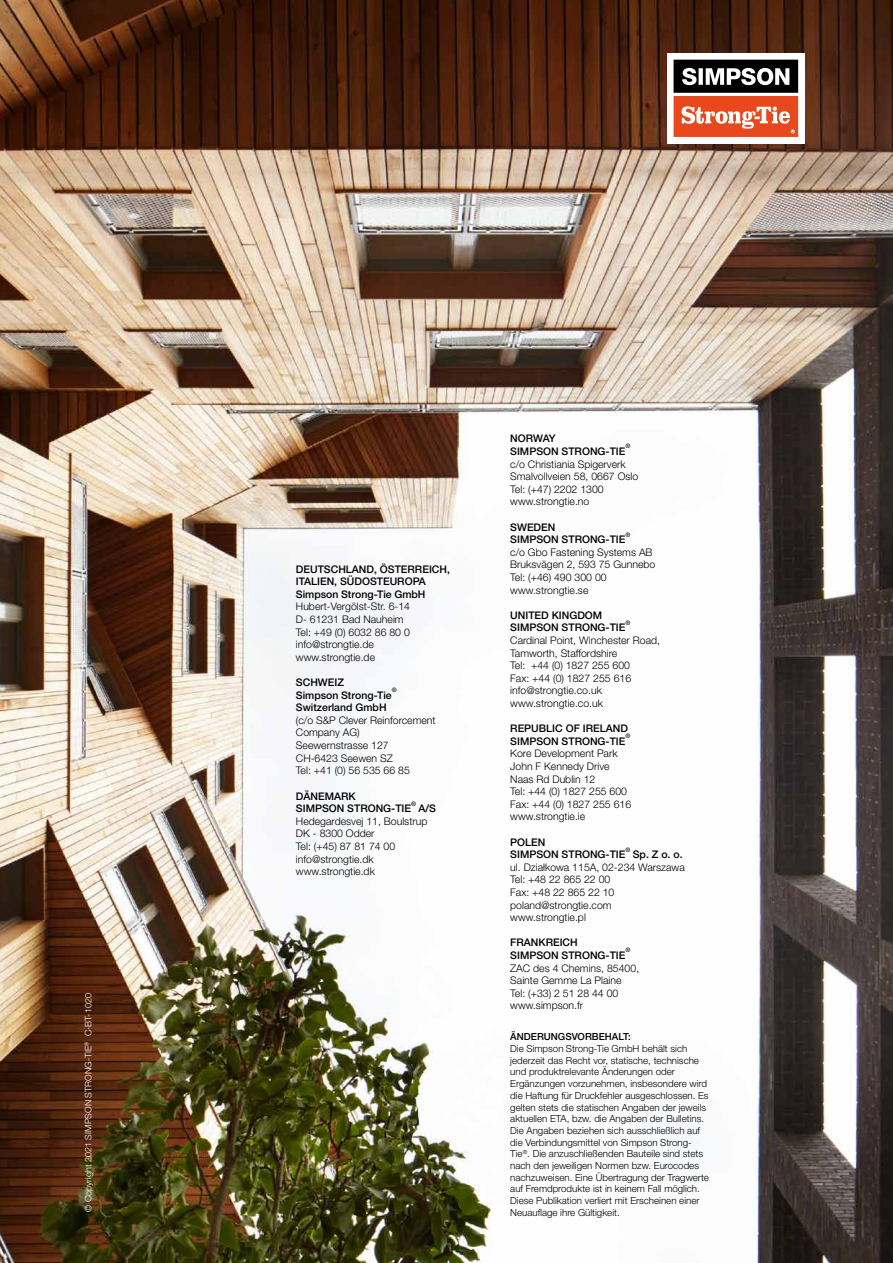
<style>
.page{position:relative;width:893px;height:1263px;background:#fff}
.page>*{position:absolute;margin:0;border:0;box-sizing:border-box;transform-origin:0 0}
.t1{font:300 10.5px/12.6px "Helvetica Neue LT Std";color:#000}
.t2{font:500 10.5px/12.6px "Helvetica Neue LT Std";color:#000}
.t3{font:300 9.75px/11.7px "Helvetica Neue LT Std";color:#000}
.t4{font:500 9.75px "Helvetica Neue LT Std";color:#000}
.t5{font:300 9px "Helvetica Neue LT Std";color:#fff}
.t6{font:500 6.15px "Helvetica Neue LT Std";color:#000}
</style>
<div class="page">
<img style="left:0;top:0;width:893px;height:1263px">
<div style="left:667px;top:53px;width:138px;height:90px;background:#fff"></div>
<svg style="left:674px;top:60px;width:124px;height:77px"></svg>
<p class="t5" style="left:83px;top:1212px;width:220px;rotate:-90deg">© Copyright 2021 SIMPSON STRONG-TIE<sup>®</sup> C-BT-1020</p>
<p class="t2" style="left:296px;top:562px;width:156px">DEUTSCHLAND, ÖSTERREICH,<br>ITALIEN, SÜDOSTEUROPA<br>Simpson Strong-Tie GmbH</p>
<p class="t1" style="left:296px;top:600px;width:116px">Hubert-Vergölst-Str. 6-14<br>D- 61231 Bad Nauheim<br>Tel: +49 (0) 6032 86 80 0 info@strongtie.de www.strongtie.de</p>
<p class="t2" style="left:296px;top:676px;width:97px">SCHWEIZ<br>Simpson Strong-Tie</p>
<p class="t6" style="left:392px;top:686px;width:6px">®</p>
<p class="t2" style="left:296px;top:701px;width:92px">Switzerland GmbH</p>
<p class="t1" style="left:296px;top:714px;width:141px">(c/o S&amp;P Clever Reinforcement<br>Company AG)<br>Seewernstrasse 127<br>CH-6423 Seewen SZ<br>Tel: +41 (0) 56 535 66 85</p>
<p class="t2" style="left:296px;top:789px;width:117px">DÄNEMARK<br>SIMPSON STRONG-TIE</p>
<p class="t6" style="left:411px;top:800px;width:6px">®</p>
<p class="t2" style="left:418px;top:802px;width:19px">A/S</p>
<p class="t1" style="left:296px;top:814px;width:133px">Hedegardesvej 11, Boulstrup<br>DK - 8300 Odder<br>Tel: (+45) 87 81 74 00 info@strongtie.dk www.strongtie.dk</p>
<p class="t2" style="left:510px;top:432px;width:117px">NORWAY<br>SIMPSON STRONG-TIE</p>
<p class="t6" style="left:625px;top:443px;width:6px">®</p>
<p class="t1" style="left:510px;top:457px;width:129px">c/o Christiania Spigerverk<br>Smalvollveien 58, 0667 Oslo<br>Tel: (+47) 2202 1300 www.strongtie.no</p>
<p class="t2" style="left:510px;top:520px;width:117px">SWEDEN<br>SIMPSON STRONG-TIE</p>
<p class="t6" style="left:625px;top:531px;width:6px">®</p>
<p class="t1" style="left:510px;top:545px;width:147px">c/o Gbo Fastening Systems AB<br>Bruksvägen 2, 593 75 Gunnebo<br>Tel: (+46) 490 300 00 www.strongtie.se</p>
<p class="t2" style="left:510px;top:609px;width:117px">UNITED KINGDOM<br>SIMPSON STRONG-TIE</p>
<p class="t6" style="left:625px;top:619px;width:6px">®</p>
<p class="t1" style="left:510px;top:634px;width:151px">Cardinal Point, Winchester Road,<br>Tamworth, Staffordshire<br>Tel: +44 (0) 1827 255 600<br>Fax: +44 (0) 1827 255 616 info@strongtie.co.uk www.strongtie.co.uk</p>
<p class="t2" style="left:510px;top:722px;width:119px">REPUBLIC OF IRELAND<br>SIMPSON STRONG-TIE</p>
<p class="t6" style="left:625px;top:732px;width:6px">®</p>
<p class="t1" style="left:510px;top:747px;width:122px">Kore Development Park<br>John F Kennedy Drive<br>Naas Rd Dublin 12<br>Tel: +44 (0) 1827 255 600<br>Fax: +44 (0) 1827 255 616 www.strongtie.ie</p>
<p class="t2" style="left:510px;top:835px;width:117px">POLEN<br>SIMPSON STRONG-TIE</p>
<p class="t6" style="left:625px;top:846px;width:6px">®</p>
<p class="t2" style="left:633px;top:848px;width:51px">Sp. Z o. o.</p>
<p class="t1" style="left:510px;top:860px;width:176px">ul. Działkowa 115A, 02-234 Warszawa<br>Tel: +48 22 865 22 00<br>Fax: +48 22 865 22 10 poland@strongtie.com www.strongtie.pl</p>
<p class="t2" style="left:510px;top:936px;width:117px">FRANKREICH<br>SIMPSON STRONG-TIE</p>
<p class="t6" style="left:625px;top:947px;width:6px">®</p>
<p class="t1" style="left:510px;top:961px;width:130px">ZAC des 4 Chemins, 85400,<br>Sainte Gemme La Plaine<br>Tel: (+33) 2 51 28 44 00 www.simpson.fr</p>
<p class="t4" style="left:510px;top:1031px;width:122px">ÄNDERUNGSVORBEHALT:</p>
<p class="t3" style="left:510px;top:1042px;width:200px">Die Simpson Strong-Tie GmbH behält sich jederzeit das Recht vor, statische, technische und produktrelevante Änderungen oder Ergänzungen vorzunehmen, insbesondere wird die Haftung für Druckfehler ausgeschlossen. Es gelten stets die statischen Angaben der jeweils aktuellen ETA, bzw. die Angaben der Bulletins.<br>Die Angaben beziehen sich ausschließlich auf die Verbindungsmittel von Simpson Strong-Tie<sup>®</sup>. Die anzuschließenden Bauteile sind stets nach den jeweiligen Normen bzw. Eurocodes nachzuweisen. Eine Übertragung der Tragwerte auf Fremdprodukte ist in keinem Fall möglich.<br>Diese Publikation verliert mit Erscheinen einer Neuauflage ihre Gültigkeit.</p>
</div>
